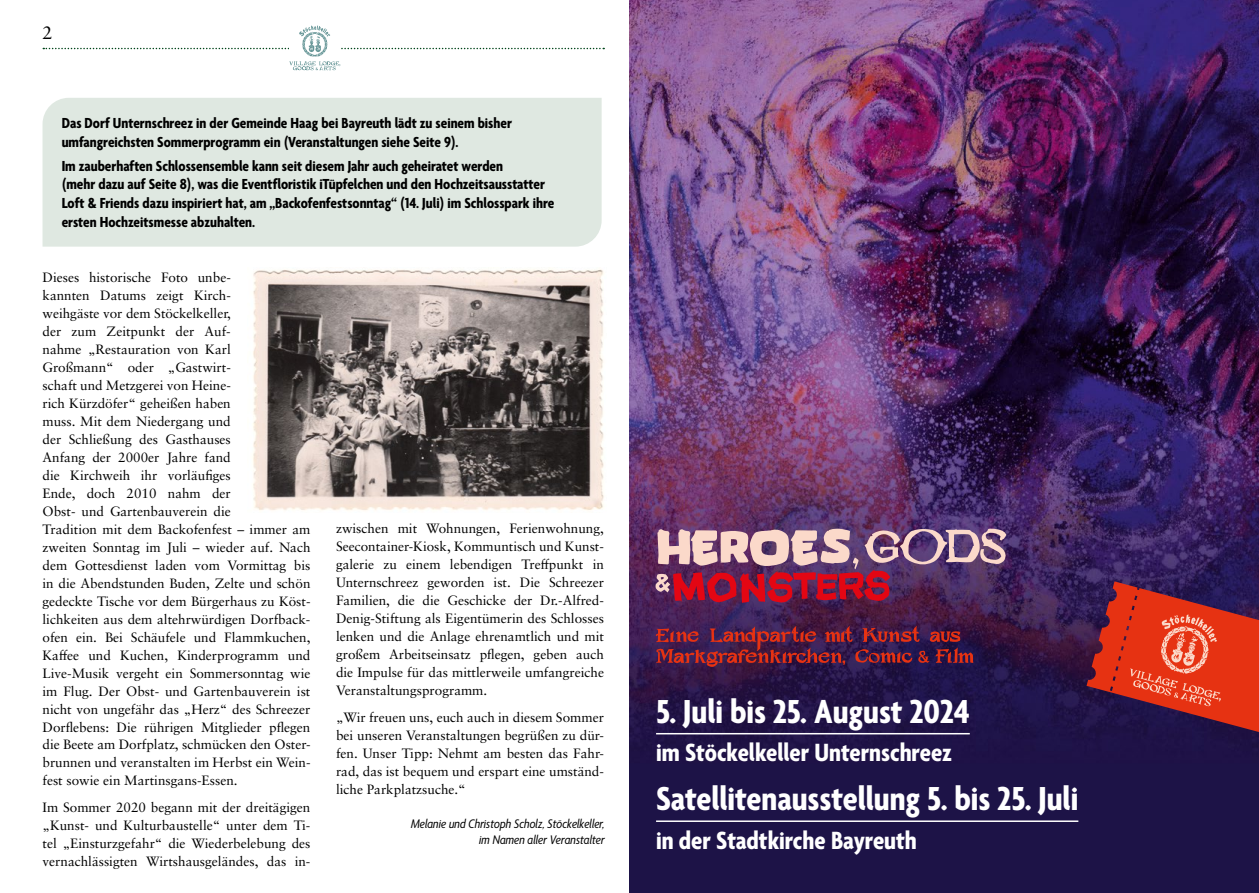
<style>
.page{position:relative;width:1259px;height:893px;background:#fff}
.page>*{position:absolute;margin:0;border:0;box-sizing:border-box;transform-origin:0 0}
.t1{font:700 36px "Agenda One Condensed";color:#fff}
.t2{font:700 27px "Agenda One Condensed";color:#fff}
.t3{font:18px "Sabon LT Pro";color:#000}
.t4{font:700 15.75px/18.9px "Agenda One Condensed";color:#000}
.t5{font:13.5px/18px "Sabon LT Pro";color:#000;text-align:justify}
.t6{font:italic 13.5px/16.2px "Agenda One Condensed";color:#000;text-align:right}
</style>
<div class="page">
<svg style="left:43px;top:26px;width:561px;height:44px"></svg>
<img style="left:629px;top:0;width:630px;height:893px">
<svg style="left:655px;top:528px;width:351px;height:75px;background:#915572"></svg>
<svg style="left:1086px;top:581px;width:173px;height:154px;background:#a43130"></svg>
<svg style="left:656px;top:626px;width:317px;height:41px;background:#5f1f3d"></svg>
<hr style="left:656px;top:733px;width:313px;height:1px;background:#fff">
<hr style="left:656px;top:820px;width:422px;height:2px;background:#fff">
<img style="left:253px;top:269px;width:351px;height:242px">
<div style="left:43px;top:98px;width:558px;height:149px;background:#dfe8e1"></div>
<h3 class="t3" style="left:43px;top:22px;width:12px">2</h3>
<p class="t4" style="left:62px;top:114px;width:452px">Das Dorf Unternschreez in der Gemeinde Haag bei Bayreuth lädt zu seinem bisher umfangreichsten Sommerprogramm ein (Veranstaltungen siehe Seite 9).</p>
<p class="t4" style="left:62px;top:156px;width:494px">Im zauberhaften Schlossensemble kann seit diesem Jahr auch geheiratet werden<br>(mehr dazu auf Seite 8), was die Eventfloristik iTüpfelchen und den Hochzeitsausstatter Loft &amp; Friends dazu inspiriert hat, am „Backofenfestsonntag“ (14. Juli) im Schlosspark ihre ersten Hochzeitsmesse abzuhalten.</p>
<p class="t5" style="left:43px;top:267px;width:269px;text-align:left">Dieses historische Foto unbe-<br>kannten Datums zeigt Kirch-<br>weihgäste vor dem Stöckelkeller,<br>der zum Zeitpunkt der Auf-<br>nahme „Restauration von Karl<br>Großmann“ oder „Gastwirt-<br>schaft und Metzgerei von Heine-<br>rich Kürzdöfer“ geheißen haben<br>muss. Mit dem Niedergang und<br>der Schließung des Gasthauses<br>Anfang der 2000er Jahre fand<br>die Kirchweih ihr vorläufiges<br>Ende, doch 2010 nahm der<br>Obst- und Gartenbauverein die<br>Tradition mit dem Backofenfest – immer am zweiten Sonntag im Juli – wieder auf. Nach dem Gottesdienst laden vom Vormittag bis in die Abendstunden Buden, Zelte und schön gedeckte Tische vor dem Bürgerhaus zu Köst&shy;lichkeiten aus dem altehrwürdigen Dorfback&shy;ofen ein. Bei Schäufele und Flammkuchen, Kaffee und Kuchen, Kinderprogramm und Live-Musik vergeht ein Sommersonntag wie im Flug. Der Obst- und Gartenbauverein ist nicht von ungefähr das „Herz“ des Schreezer Dorflebens: Die rührigen Mitglieder pflegen die Beete am Dorfplatz, schmücken den Oster&shy;brunnen und veranstalten im Herbst ein Wein&shy;fest sowie ein Martinsgans-Essen.</p>
<p class="t5" style="left:43px;top:798px;width:269px">Im Sommer 2020 begann mit der dreitägigen „Kunst- und Kulturbaustelle“ unter dem Ti&shy;tel „Einsturzgefahr“ die Wiederbelebung des vernachlässigten Wirtshausgeländes, das in-</p>
<p class="t5" style="left:336px;top:519px;width:269px">zwischen mit Wohnungen, Ferienwohnung, Seecontainer-Kiosk, Kommuntisch und Kunst&shy;galerie zu einem lebendigen Treffpunkt in Unternschreez geworden ist. Die Schreezer Familien, die die Geschicke der Dr.-Alfred-Denig-Stiftung als Eigentümerin des Schlosses lenken und die Anlage ehrenamtlich und mit großem Arbeitseinsatz pflegen, geben auch die Impulse für das mittlerweile umfangreiche Veranstaltungsprogramm.</p>
<p class="t5" style="left:336px;top:708px;width:269px">„Wir freuen uns, euch auch in diesem Sommer bei unseren Veranstaltungen begrüßen zu dür&shy;fen. Unser Tipp: Nehmt am besten das Fahr&shy;rad, das ist bequem und erspart eine umständ&shy;liche Parkplatzsuche.“</p>
<p class="t6" style="left:410px;top:816px;width:195px">Melanie und Christoph Scholz, Stöckelkeller, im Namen aller Veranstalter</p>
<h1 class="t1" style="left:656px;top:693px;width:315px">5. Juli bis 25. August 2024</h1>
<h2 class="t2" style="left:656px;top:739px;width:297px">im Stöckelkeller Unternschreez</h2>
<h1 class="t1" style="left:656px;top:780px;width:424px">Satellitenausstellung 5. bis 25. Juli</h1>
<h2 class="t2" style="left:656px;top:826px;width:262px">in der Stadtkirche Bayreuth</h2>
</div>
